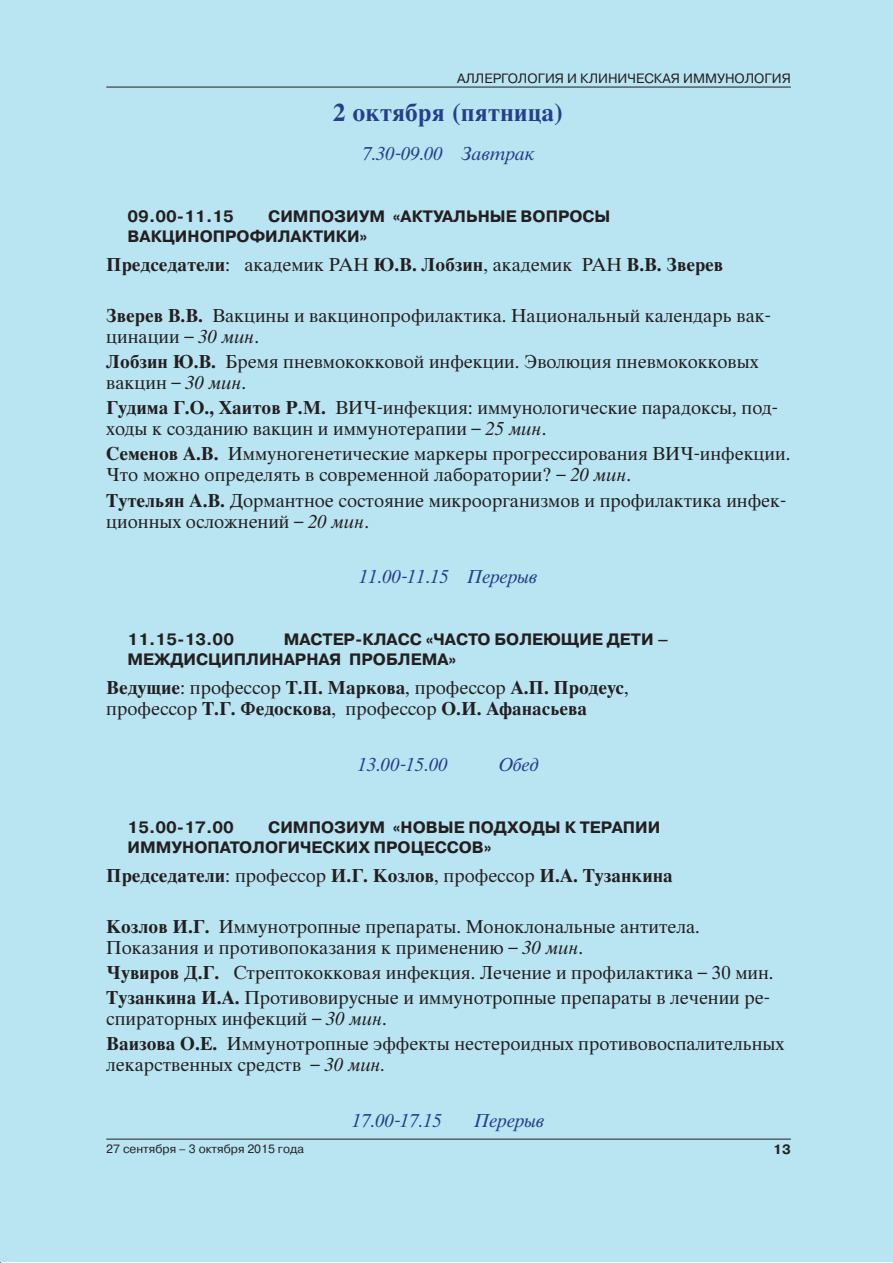
<style>
.page{position:relative;width:893px;height:1263px;background:#fff}
.page>*{position:absolute;margin:0;border:0;box-sizing:border-box;transform-origin:0 0}
.t1{font:700 24px "Thames C";color:#253f8e}
.t2{font:18px/21px "Thames C";color:#231f20}
.t3{font:700 18px/21px "Thames C";color:#231f20}
.t4{font:italic 18px "Thames C";color:#253f8e}
.t5{font:700 16.5px "Pragmatica C";color:#231f20}
.t6{font:700 16.5px/19.8px "Pragmatica C";letter-spacing:.1em;color:#231f20}
.t7{font:13.5px "Pragmatica C";color:#231f20}
.t8{font:700 13.5px "Pragmatica C";color:#231f20}
.t9{font:12px "Pragmatica C";color:#231f20}
.s1{font-weight:400}
.s2{font-weight:700}
.s3{font-style:italic}
</style>
<div class="page">
<div style="left:0;top:1px;width:892px;height:1261px;background:#b9e4f2"></div>
<hr style="left:106px;top:1139px;width:685px;height:1px;background:#231f20">
<hr style="left:106px;top:87px;width:685px;height:1px;background:#231f20">
<p class="t7" style="left:457px;top:71px;width:335px">АЛЛЕРГОЛОГИЯ и КЛИНИЧЕСКАЯ ИММУНОЛОГИЯ</p>
<h1 class="t1" style="left:333px;top:98px;width:232px">2 октября (пятница)</h1>
<p class="t4" style="left:362px;top:143px;width:174px">7.30-09.00 Завтрак</p>
<p class="t5" style="left:128px;top:207px;width:108px">09.00-11.15</p>
<p class="t5" style="left:268px;top:207px;width:177px">Симп оз иум «АКТУАЛ</p>
<p class="t5" style="left:466px;top:207px;width:26px">ЬНЫЕ</p>
<p class="t5" style="left:521px;top:207px;width:89px">ВОПРОСЫ</p>
<p class="t5" style="left:128px;top:227px;width:48px">ВАКЦИНО</p>
<p class="t5" style="left:213px;top:227px;width:26px">ПРОФИЛА</p>
<p class="t5" style="left:302px;top:227px;width:67px">КТИКИ»</p>
<p class="t3" style="left:106px;top:254px;width:618px">Председатели<span class="s1">: академик РАН</span> Ю.В. Лобзин<span class="s1">, академик РАН</span> В.В. Зверев</p>
<p class="t2" style="left:106px;top:305px;width:666px"><span class="s2">Зверев В.В.</span> Вакцины и вакцинопрофилактика. Национальный календарь вак&shy;цинации – <span class="s3">30 мин</span>.</p>
<p class="t2" style="left:106px;top:351px;width:654px"><span class="s2">Лобзин Ю.В.</span> Бремя пневмококковой инфекции. Эволюция пневмококковых вакцин – <span class="s3">30 мин</span>.</p>
<p class="t2" style="left:106px;top:397px;width:673px"><span class="s2">Гудима Г.О., Хаитов Р.М.</span> ВИЧ-инфекция: иммунологические парадоксы, под&shy;ходы к созданию вакцин и иммунотерапии – <span class="s3">25 мин</span>.</p>
<p class="t2" style="left:106px;top:444px;width:685px"><span class="s2">Семенов А.В.</span> Иммуногенетические маркеры прогрессирования ВИЧ-инфекции.<br>Что можно определять в современной лаборатории? – <span class="s3">20 мин</span>.</p>
<p class="t2" style="left:106px;top:490px;width:681px"><span class="s2">Тутельян А.В.</span> Дормантное состояние микроорганизмов и профилактика инфек&shy;ционных осложнений – <span class="s3">20 мин</span>.</p>
<p class="t4" style="left:359px;top:566px;width:180px">11.00-11.15 Перерыв</p>
<p class="t6" style="left:128px;top:630px;width:542px;text-indent:156px">Мастер-класс «Часто болеющие дети – междисциплинарная проблема»</p>
<p class="t3" style="left:106px;top:677px;width:524px">Ведущие<span class="s1">: профессор</span> Т.П. Маркова<span class="s1">, профессор</span> А.П. Продеус<span class="s1">, профессор</span> Т.Г. Федоскова<span class="s1">, профессор</span> О.И. Афанасьева</p>
<p class="t4" style="left:358px;top:754px;width:91px">13.00-15.00</p>
<p class="t4" style="left:499px;top:754px;width:42px">Обед</p>
<p class="t5" style="left:128px;top:630px;width:108px">11.15-13.00</p>
<p class="t5" style="left:128px;top:818px;width:108px">15.00-17.00</p>
<p class="t5" style="left:268px;top:818px;width:265px">Симпозиум «НОВЫЕ ПОДХОДЫ</p>
<p class="t5" style="left:565px;top:818px;width:37px">К ТЕРА</p>
<p class="t5" style="left:623px;top:818px;width:25px">ПИИ</p>
<p class="t5" style="left:128px;top:838px;width:57px">ИММУНО</p>
<p class="t5" style="left:207px;top:838px;width:45px">ПАТОЛОГИ</p>
<p class="t5" style="left:300px;top:838px;width:99px">ЧЕСКИХ ПРОЦЕ</p>
<p class="t5" style="left:435px;top:838px;width:58px">ССОВ»</p>
<p class="t3" style="left:106px;top:865px;width:568px">Председатели<span class="s1">: профессор</span> И.Г. Козлов<span class="s1">, профессор</span> И.А. Тузанкина</p>
<p class="t2" style="left:106px;top:916px;width:595px"><span class="s2">Козлов И.Г.</span> Иммунотропные препараты. Моноклональные антитела.<br>Показания и противопоказания к применению – <span class="s3">30 мин</span>.</p>
<p class="t2" style="left:106px;top:960px;width:669px;line-height:25.2px"><span class="s2">Чувиров Д.Г.</span> Стрептококковая инфекция. Лечение и профилактика – 30 мин.<br><span class="s2">Тузанкина И.А.</span> Противовирусные и иммунотропные препараты в лечении ре-</p>
<p class="t2" style="left:106px;top:1006px;width:680px;line-height:25.2px">спираторных инфекций – <span class="s3">30 мин</span>.<br><span class="s2">Ваизова О.Е.</span> Иммунотропные эффекты нестероидных противовоспалительных</p>
<p class="t2" style="left:106px;top:1055px;width:280px">лекарственных средств – <span class="s3">30 мин.</span></p>
<p class="t4" style="left:352px;top:1110px;width:91px">17.00-17.15</p>
<p class="t4" style="left:475px;top:1110px;width:72px">Перерыв</p>
<p class="t9" style="left:106px;top:1142px;width:199px">27 сентября – 3 октября 2015 года</p>
<p class="t8" style="left:773px;top:1142px;width:19px">13</p>
</div>
